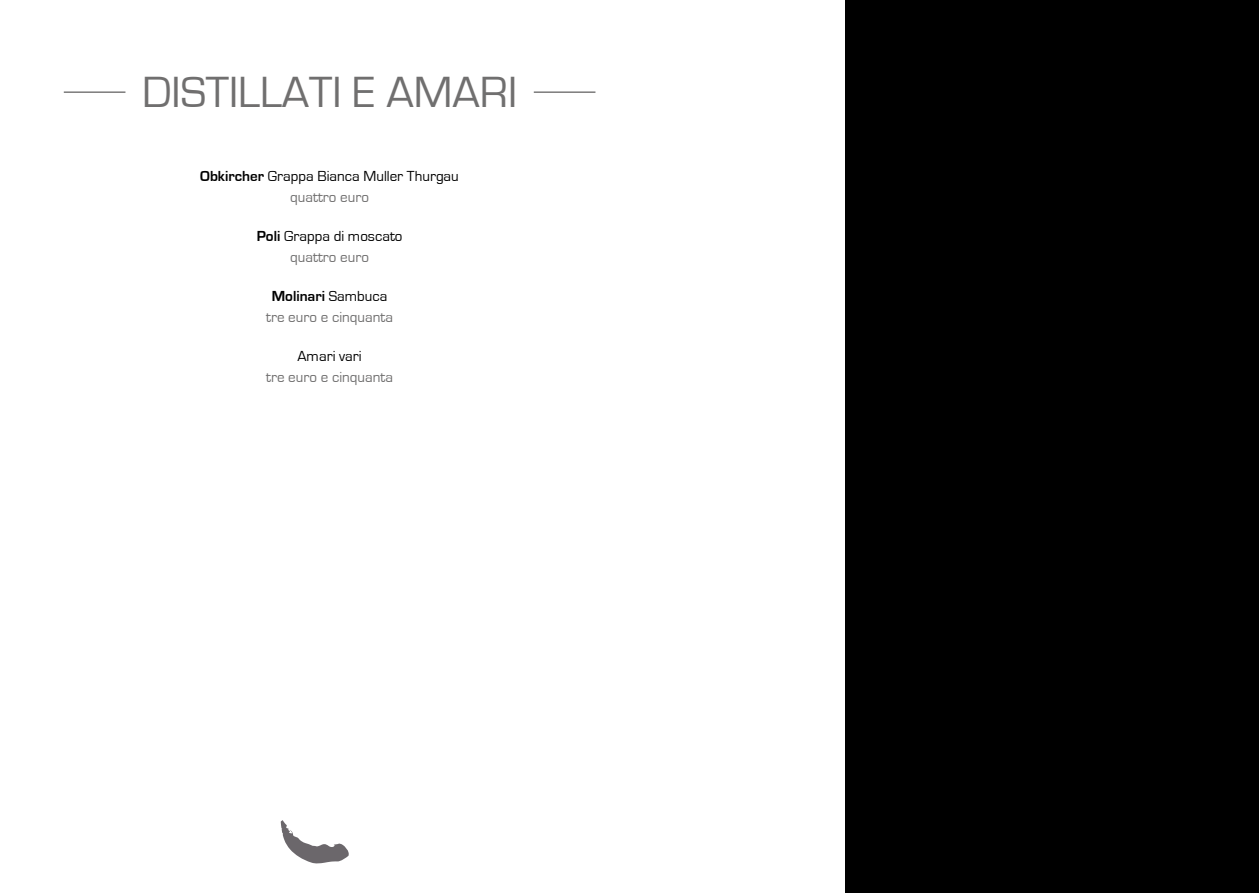
<style>
.page{position:relative;width:1259px;height:893px;background:#fff}
.page>*{position:absolute;margin:0;border:0;box-sizing:border-box;transform-origin:0 0}
.t1{font:45px "Eurostile";color:#706f6f}
.t2{font:15px "Eurostile";color:#000}
.t3{font:15px "Eurostile";color:#706f6f}
.t4{font:700 15px "Eurostile";color:#000}
.s1{font-weight:700}
.s2{font-weight:400}
</style>
<div class="page">
<hr style="left:64px;top:91px;width:61px;height:2px;background:#706f6f">
<hr style="left:534px;top:91px;width:61px;height:2px;background:#706f6f">
<div style="left:845px;top:0;width:414px;height:893px;background:#000"></div>
<svg style="left:281px;top:820px;width:68px;height:44px"></svg>
<h1 class="t1" style="left:142px;top:68px;width:376px">DISTILLATI E AMARI</h1>
<p class="t2" style="left:200px;top:168px;width:260px"><span class="s1">Obkircher</span> Grappa Bianca Muller Thurgau</p>
<p class="t3" style="left:290px;top:189px;width:80px">quattro euro</p>
<p class="t2" style="left:257px;top:228px;width:147px"><span class="s1">Poli</span> Grappa di moscato</p>
<p class="t3" style="left:290px;top:249px;width:80px">quattro euro</p>
<p class="t4" style="left:272px;top:288px;width:117px">Molinari <span class="s2">Sambuca</span></p>
<p class="t3" style="left:266px;top:309px;width:128px">tre euro e cinquanta</p>
<p class="t2" style="left:297px;top:348px;width:66px">Amari vari</p>
<p class="t3" style="left:266px;top:369px;width:128px">tre euro e cinquanta</p>
</div>
